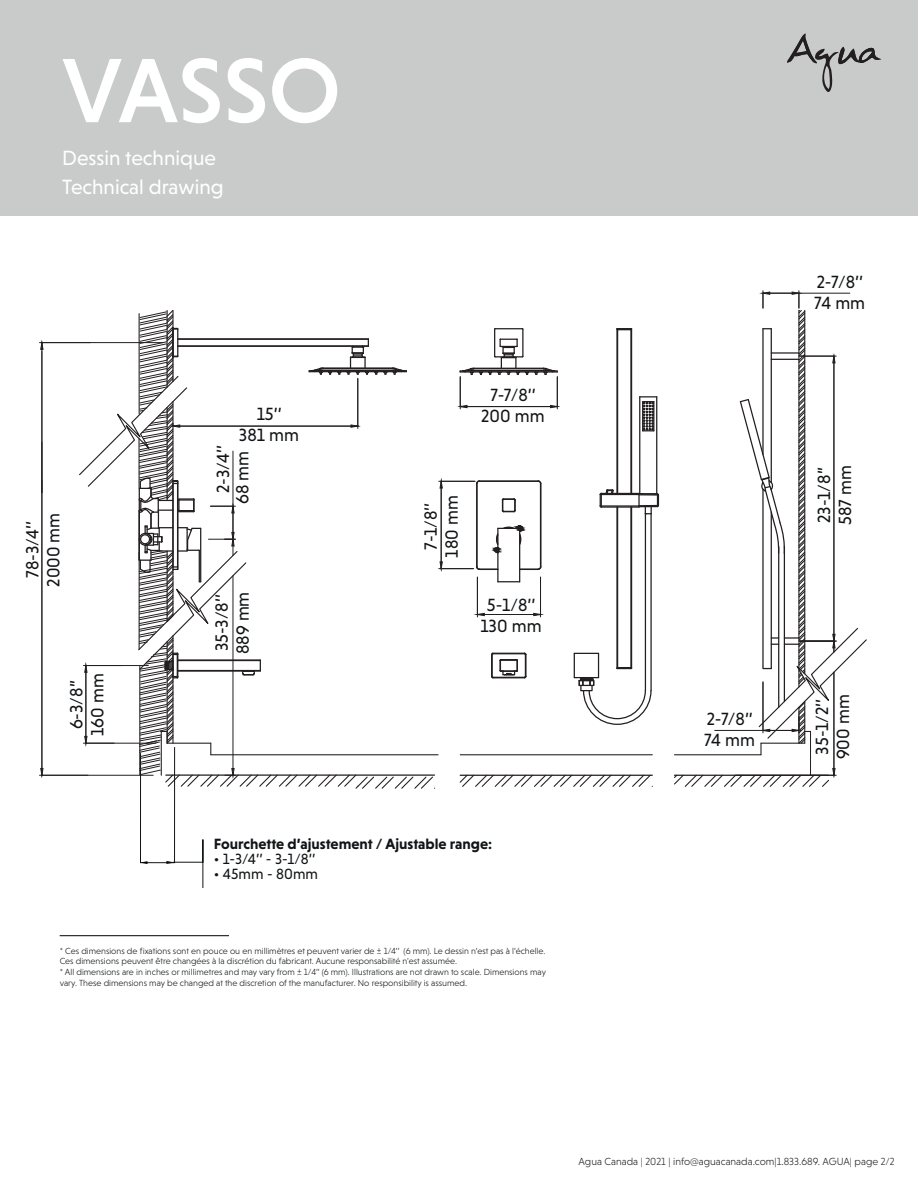
<style>
.page{position:relative;width:918px;height:1188px;background:#fff}
.page>*{position:absolute;margin:0;border:0;box-sizing:border-box;transform-origin:0 0}
.t1{font:500 93px "Niveau Grotesk";color:#fff}
.t2{font:21px/29.4px "Niveau Grotesk";color:#fff}
.t3{font:18px/21px "Niveau Grotesk";color:#111416}
.t4{font:700 15.15px "Niveau Grotesk";color:#111416}
.t5{font:15.15px "Niveau Grotesk";color:#111416}
.t6{font:300 10.5px "Niveau Grotesk";color:#231f20}
.t7{font:300 9px/10.8px "Niveau Grotesk";color:#111416}
</style>
<div class="page">
<div style="left:0;top:0;width:918px;height:216px;background:#c9cbca"></div>
<svg style="left:787px;top:34px;width:94px;height:58px"></svg>
<hr style="left:60px;top:935px;width:169px;height:1px;background:#000001">
<hr style="left:42px;top:343px;width:1px;height:150px;background:#231f20">
<hr style="left:40px;top:342px;width:123px;height:1px;background:#231f20">
<hr style="left:40px;top:775px;width:113px;height:1px;background:#231f20">
<hr style="left:42px;top:442px;width:1px;height:326px;background:#231f20">
<svg style="left:40px;top:342px;width:4px;height:8px"></svg>
<svg style="left:40px;top:768px;width:4px;height:8px"></svg>
<hr style="left:460px;top:754px;width:192px;height:1px;background:#231f20">
<svg style="left:459px;top:774px;width:194px;height:13px"></svg>
<hr style="left:460px;top:376px;width:1px;height:31px;background:#231f20">
<hr style="left:557px;top:376px;width:1px;height:31px;background:#231f20">
<hr style="left:460px;top:377px;width:1px;height:32px;background:#231f20">
<hr style="left:557px;top:377px;width:1px;height:32px;background:#231f20">
<hr style="left:467px;top:406px;width:84px;height:1px;background:#231f20">
<svg style="left:459px;top:405px;width:9px;height:3px"></svg>
<svg style="left:550px;top:405px;width:8px;height:3px"></svg>
<hr style="left:477px;top:577px;width:1px;height:38px;background:#231f20">
<hr style="left:540px;top:577px;width:1px;height:38px;background:#231f20">
<hr style="left:477px;top:578px;width:1px;height:39px;background:#231f20">
<hr style="left:540px;top:578px;width:1px;height:39px;background:#231f20">
<hr style="left:484px;top:614px;width:50px;height:1px;background:#231f20">
<svg style="left:477px;top:613px;width:8px;height:3px"></svg>
<svg style="left:533px;top:613px;width:7px;height:3px"></svg>
<hr style="left:650px;top:514px;width:2px;height:177px;background:#231f20">
<hr style="left:645px;top:514px;width:1px;height:177px;background:#231f20">
<hr style="left:810px;top:731px;width:1px;height:44px;background:#231f20">
<hr style="left:674px;top:754px;width:87px;height:1px;background:#231f20">
<hr style="left:715px;top:730px;width:48px;height:1px;background:#231f20">
<hr style="left:834px;top:672px;width:1px;height:96px;background:#231f20">
<svg style="left:674px;top:768px;width:162px;height:19px"></svg>
<svg style="left:499px;top:581px;width:20px;height:1px"></svg>
<hr style="left:476px;top:483px;width:2px;height:84px;background:#231f20">
<hr style="left:497px;top:528px;width:2px;height:54px;background:#231f20">
<hr style="left:519px;top:528px;width:1px;height:54px;background:#231f20">
<hr style="left:540px;top:483px;width:1px;height:84px;background:#231f20">
<hr style="left:479px;top:480px;width:59px;height:2px;background:#231f20">
<svg style="left:476px;top:566px;width:22px;height:5px"></svg>
<svg style="left:475px;top:480px;width:5px;height:5px"></svg>
<svg style="left:494px;top:525px;width:29px;height:29px"></svg>
<svg style="left:520px;top:566px;width:22px;height:5px"></svg>
<svg style="left:501px;top:498px;width:15px;height:15px"></svg>
<svg style="left:537px;top:480px;width:5px;height:5px"></svg>
<svg style="left:460px;top:328px;width:98px;height:47px"></svg>
<hr style="left:616px;top:507px;width:2px;height:161px;background:#231f20">
<hr style="left:616px;top:329px;width:2px;height:164px;background:#231f20">
<hr style="left:601px;top:506px;width:38px;height:2px;background:#231f20">
<hr style="left:600px;top:505px;width:39px;height:2px;background:#231f20">
<hr style="left:600px;top:494px;width:39px;height:1px;background:#231f20">
<hr style="left:601px;top:493px;width:38px;height:1px;background:#231f20">
<hr style="left:630px;top:507px;width:2px;height:161px;background:#231f20">
<hr style="left:630px;top:330px;width:2px;height:163px;background:#231f20">
<svg style="left:599px;top:489px;width:16px;height:19px"></svg>
<svg style="left:616px;top:328px;width:17px;height:2px"></svg>
<hr style="left:656px;top:397px;width:1px;height:97px;background:#231f20">
<hr style="left:639px;top:397px;width:1px;height:97px;background:#231f20">
<svg style="left:638px;top:493px;width:22px;height:21px"></svg>
<svg style="left:640px;top:396px;width:17px;height:35px"></svg>
<hr style="left:441px;top:568px;width:33px;height:1px;background:#231f20">
<hr style="left:439px;top:481px;width:36px;height:1px;background:#231f20">
<svg style="left:574px;top:653px;width:78px;height:72px"></svg>
<svg style="left:739px;top:291px;width:128px;height:464px"></svg>
<svg style="left:491px;top:652px;width:36px;height:27px"></svg>
<svg style="left:78px;top:310px;width:365px;height:578px"></svg>
<h1 class="t1" style="left:62px;top:37px;width:280px">VASSO</h1>
<h2 class="t2" style="left:62px;top:143px;width:163px">Dessin technique<br>Technical drawing</h2>
<h3 class="t3" style="left:490px;top:384px;width:47px">7-7/8’’</h3>
<h3 class="t3" style="left:257px;top:404px;width:26px">15’’</h3>
<h3 class="t3" style="left:481px;top:405px;width:65px">200 mm</h3>
<h3 class="t3" style="left:239px;top:425px;width:62px">381 mm</h3>
<h3 class="t3" style="left:22px;top:587px;width:75px;text-align:center;rotate:-90deg">78-3/4’’<br>2000 mm</h3>
<h3 class="t3" style="left:66px;top:736px;width:64px;text-align:center;rotate:-90deg">6-3/8’’<br>160 mm</h3>
<h3 class="t3" style="left:213px;top:504px;width:61px;line-height:19.4px;text-indent:11px;rotate:-90deg">2-3/4’’<br>68 mm</h3>
<h3 class="t3" style="left:211px;top:654px;width:64px;rotate:-90deg">35-3/8’’<br>889 mm</h3>
<h3 class="t3" style="left:420px;top:558px;width:64px;text-align:center;rotate:-90deg">7-1/8’’<br>180 mm</h3>
<h3 class="t3" style="left:480px;top:594px;width:63px;text-align:center">5-1/8’’<br>130 mm</h3>
<h3 class="t4" style="left:214px;top:835px;width:280px">Fourchette d’ajustement / Ajustable range:</h3>
<h3 class="t5" style="left:214px;top:850px;width:103px">• 1-3/4’’ - 3-1/8’’</h3>
<h3 class="t5" style="left:214px;top:865px;width:106px">• 45mm - 80mm</h3>
<p class="t7" style="left:60px;top:945px;width:488px">* Ces dimensions de fixations sont en pouce ou en millimètres et peuvent varier de ± 1/4’’ (6 mm). Le dessin n’est pas à l’échelle.<br>Ces dimensions peuvent être changées à la discrétion du fabricant. Aucune responsabilité n'est assumée.<br>* All dimensions are in inches or millimetres and may vary from ± 1/4’’ (6 mm). Illustrations are not drawn to scale. Dimensions may vary. These dimensions may be changed at the discretion of the manufacturer. No responsibility is assumed.</p>
<h3 class="t3" style="left:814px;top:271px;width:52px">2-7/8’’<br>74 mm</h3>
<h3 class="t3" style="left:813px;top:525px;width:61px;rotate:-90deg">23-1/8’’<br>587 mm</h3>
<h3 class="t3" style="left:704px;top:709px;width:52px">2-7/8’’<br>74 mm</h3>
<h3 class="t3" style="left:812px;top:759px;width:66px;rotate:-90deg">35-1/2’’<br>900 mm</h3>
<p class="t6" style="left:579px;top:1155px;width:318px">Agua Canada | 2021 | info@aguacanada.com|1.833.689. AGUA| page 2/2</p>
</div>
